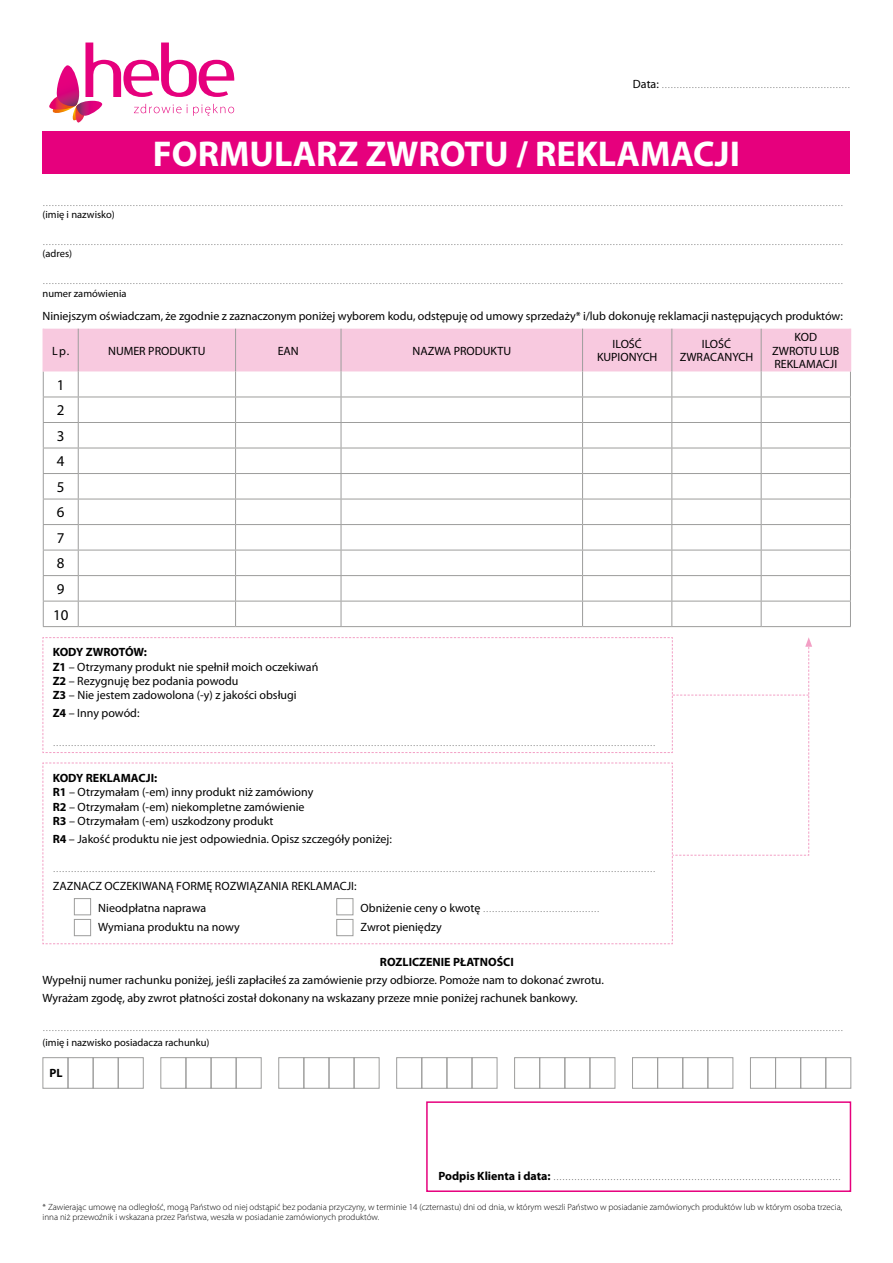
<style>
.page{position:relative;width:893px;height:1263px;background:#fff}
.page>*{position:absolute;margin:0;border:0;box-sizing:border-box;transform-origin:0 0}
.t1{font:700 36px "Myriad Pro";color:#fff}
.t2{font:15px/25.5px "Myriad Pro";color:#000}
.t3{font:12px/14.4px "Myriad Pro";color:#000}
.t4{font:700 12px "Myriad Pro";color:#000}
.t5{font:10.5px "Myriad Pro";color:#000}
.t6{font:300 9px/10.5px "Myriad Pro";color:#000}
.s1{font-weight:400;font-size:12px}
.s2{font-weight:700}
.s3{font-weight:300;font-size:9px}
.s4{font-weight:700;font-size:12px}
</style>
<div class="page">
<div style="left:43px;top:131px;width:807px;height:43px;background:#e6007d"></div>
<hr style="left:43px;top:626px;width:35px;height:1px;background:#9d9d9c">
<hr style="left:78px;top:626px;width:158px;height:1px;background:#9d9d9c">
<hr style="left:236px;top:626px;width:105px;height:1px;background:#9d9d9c">
<hr style="left:341px;top:626px;width:242px;height:1px;background:#9d9d9c">
<hr style="left:583px;top:626px;width:89px;height:1px;background:#9d9d9c">
<hr style="left:672px;top:626px;width:89px;height:1px;background:#9d9d9c">
<hr style="left:761px;top:626px;width:90px;height:1px;background:#9d9d9c">
<svg style="left:43px;top:329px;width:808px;height:297px"></svg>
<hr style="left:43px;top:329px;width:1px;height:42px;background:#f8c9df">
<hr style="left:850px;top:329px;width:1px;height:42px;background:#f8c9df">
<hr style="left:78px;top:329px;width:1px;height:42px;background:#9d9d9c">
<hr style="left:235px;top:329px;width:1px;height:42px;background:#9d9d9c">
<hr style="left:341px;top:329px;width:1px;height:42px;background:#9d9d9c">
<hr style="left:582px;top:329px;width:1px;height:42px;background:#9d9d9c">
<hr style="left:671px;top:329px;width:1px;height:42px;background:#9d9d9c">
<hr style="left:761px;top:329px;width:1px;height:42px;background:#9d9d9c">
<svg style="left:49px;top:43px;width:185px;height:80px"></svg>
<svg style="left:43px;top:637px;width:769px;height:219px"></svg>
<svg style="left:42px;top:762px;width:631px;height:182px"></svg>
<div style="left:74px;top:898px;width:17px;height:17px;border:1px solid #9d9d9c"></div>
<div style="left:74px;top:919px;width:17px;height:17px;border:1px solid #9d9d9c"></div>
<div style="left:336px;top:898px;width:17px;height:17px;border:1px solid #9d9d9c"></div>
<div style="left:336px;top:919px;width:17px;height:17px;border:1px solid #9d9d9c"></div>
<div style="left:43px;top:1057px;width:25px;height:32px;border:1px solid #9d9d9c"></div>
<div style="left:68px;top:1057px;width:25px;height:32px;border:1px solid #9d9d9c"></div>
<div style="left:93px;top:1057px;width:26px;height:32px;border:1px solid #9d9d9c"></div>
<div style="left:118px;top:1057px;width:26px;height:32px;border:1px solid #9d9d9c"></div>
<div style="left:160px;top:1057px;width:26px;height:32px;border:1px solid #9d9d9c"></div>
<div style="left:186px;top:1057px;width:25px;height:32px;border:1px solid #9d9d9c"></div>
<div style="left:211px;top:1057px;width:26px;height:32px;border:1px solid #9d9d9c"></div>
<div style="left:236px;top:1057px;width:26px;height:32px;border:1px solid #9d9d9c"></div>
<div style="left:278px;top:1057px;width:26px;height:32px;border:1px solid #9d9d9c"></div>
<div style="left:304px;top:1057px;width:25px;height:32px;border:1px solid #9d9d9c"></div>
<div style="left:329px;top:1057px;width:25px;height:32px;border:1px solid #9d9d9c"></div>
<div style="left:354px;top:1057px;width:25px;height:32px;border:1px solid #9d9d9c"></div>
<div style="left:396px;top:1057px;width:26px;height:32px;border:1px solid #9d9d9c"></div>
<div style="left:421px;top:1057px;width:26px;height:32px;border:1px solid #9d9d9c"></div>
<div style="left:447px;top:1057px;width:25px;height:32px;border:1px solid #9d9d9c"></div>
<div style="left:472px;top:1057px;width:25px;height:32px;border:1px solid #9d9d9c"></div>
<div style="left:514px;top:1057px;width:26px;height:32px;border:1px solid #9d9d9c"></div>
<div style="left:539px;top:1057px;width:26px;height:32px;border:1px solid #9d9d9c"></div>
<div style="left:564px;top:1057px;width:26px;height:32px;border:1px solid #9d9d9c"></div>
<div style="left:590px;top:1057px;width:25px;height:32px;border:1px solid #9d9d9c"></div>
<div style="left:632px;top:1057px;width:26px;height:32px;border:1px solid #9d9d9c"></div>
<div style="left:657px;top:1057px;width:26px;height:32px;border:1px solid #9d9d9c"></div>
<div style="left:682px;top:1057px;width:26px;height:32px;border:1px solid #9d9d9c"></div>
<div style="left:707px;top:1057px;width:26px;height:32px;border:1px solid #9d9d9c"></div>
<div style="left:750px;top:1057px;width:26px;height:32px;border:1px solid #9d9d9c"></div>
<div style="left:775px;top:1057px;width:26px;height:32px;border:1px solid #9d9d9c"></div>
<div style="left:800px;top:1057px;width:26px;height:32px;border:1px solid #9d9d9c"></div>
<div style="left:825px;top:1057px;width:26px;height:32px;border:1px solid #9d9d9c"></div>
<div style="left:426px;top:1101px;width:425px;height:91px;border:2px solid #e6007d"></div>
<p class="t6" style="left:633px;top:80px;width:219px"><span class="s1">Data:</span> ………………………………………………………</p>
<h1 class="t1" style="left:153px;top:130px;width:589px">FORMULARZ ZWROTU / REKLAMACJI</h1>
<p class="t6" style="left:43px;top:198px;width:802px">……………………………………………………………………………………………………………………………………………………………………………………………………………………………………………</p>
<p class="t6" style="left:43px;top:237px;width:802px">……………………………………………………………………………………………………………………………………………………………………………………………………………………………………………</p>
<p class="t6" style="left:43px;top:276px;width:802px">……………………………………………………………………………………………………………………………………………………………………………………………………………………………………………</p>
<p class="t3" style="left:43px;top:308px;width:802px">Niniejszym oświadczam, że zgodnie z zaznaczonym poniżej wyborem kodu, odstępuję od umowy sprzedaży* i/lub dokonuję reklamacji następujących produktów:</p>
<p class="t5" style="left:43px;top:208px;width:74px">(imię i nazwisko)</p>
<p class="t5" style="left:43px;top:247px;width:31px">(adres)</p>
<p class="t5" style="left:43px;top:287px;width:86px">numer zamówienia</p>
<p class="t3" style="left:52px;top:343px;width:19px">Lp.</p>
<p class="t3" style="left:108px;top:343px;width:99px">NUMER PRODUKTU</p>
<p class="t3" style="left:278px;top:343px;width:23px">EAN</p>
<p class="t3" style="left:412px;top:343px;width:100px">NAZWA PRODUKTU</p>
<p class="t3" style="left:597px;top:337px;width:62px;line-height:13.5px;text-align:center">ILOŚĆ<br>KUPIONYCH</p>
<p class="t3" style="left:680px;top:337px;width:75px;line-height:13.5px;text-align:center">ILOŚĆ<br>ZWRACANYCH</p>
<p class="t3" style="left:772px;top:330px;width:69px;line-height:13.5px;text-align:center">KOD<br>ZWROTU LUB<br>REKLAMACJI</p>
<p class="t2" style="left:53px;top:372px;width:17px">1<br>2<br>3<br>4<br>5<br>6<br>7<br>8<br>9<br>10</p>
<p class="t3" style="left:53px;top:645px;width:267px"><span class="s2">KODY ZWROTÓW:<br>Z1</span> – Otrzymany produkt nie spełnił moich oczekiwań <span class="s2">Z2</span> – Rezygnuję bez podania powodu<br><span class="s2">Z3</span> – Nie jestem zadowolona (-y) z jakości obsługi</p>
<p class="t3" style="left:53px;top:706px;width:88px"><span class="s2">Z4</span> – Inny powód:</p>
<p class="t6" style="left:53px;top:738px;width:604px">…………………………………………………………………………………………………………………………………………………………………………………</p>
<p class="t3" style="left:53px;top:770px;width:262px"><span class="s2">KODY REKLAMACJI:<br>R1</span> – Otrzymałam (-em) inny produkt niż zamówiony <span class="s2">R2</span> – Otrzymałam (-em) niekompletne zamówienie <span class="s2">R3</span> – Otrzymałam (-em) uszkodzony produkt</p>
<p class="t3" style="left:53px;top:831px;width:341px"><span class="s2">R4</span> – Jakość produktu nie jest odpowiednia. Opisz szczegóły poniżej:</p>
<p class="t6" style="left:53px;top:863px;width:604px">…………………………………………………………………………………………………………………………………………………………………………………</p>
<p class="t3" style="left:98px;top:874px;width:260px;line-height:22px;text-indent:-45px">ZAZNACZ OCZEKIWANĄ FORMĘ ROZWIĄZANIA REKLAMACJI:<br>Nieodpłatna naprawa</p>
<p class="t3" style="left:98px;top:920px;width:143px">Wymiana produktu na nowy</p>
<p class="t3" style="left:361px;top:898px;width:241px;line-height:19.5px">Obniżenie ceny o kwotę <span class="s3">…………………………………<br></span>Zwrot pieniędzy</p>
<p class="t4" style="left:380px;top:954px;width:135px">ROZLICZENIE PŁATNOŚCI</p>
<p class="t3" style="left:43px;top:971px;width:563px;line-height:18px">Wypełnij numer rachunku poniżej, jeśli zapłaciłeś za zamówienie przy odbiorze. Pomoże nam to dokonać zwrotu.<br>Wyrażam zgodę, aby zwrot płatności został dokonany na wskazany przeze mnie poniżej rachunek bankowy.</p>
<p class="t6" style="left:43px;top:1023px;width:802px">……………………………………………………………………………………………………………………………………………………………………………………………………………………………………………</p>
<p class="t5" style="left:43px;top:1036px;width:168px">(imię i nazwisko posiadacza rachunku)</p>
<p class="t4" style="left:50px;top:1065px;width:15px">PL</p>
<p class="t6" style="left:438px;top:1172px;width:404px"><span class="s4">Podpis Klienta i data:</span> ……………………………………………………………………………………</p>
<p class="t6" style="left:43px;top:1201px;width:801px">* Zawierając umowę na odległość, mogą Państwo od niej odstąpić bez podania przyczyny, w terminie 14 (czternastu) dni od dnia, w którym weszli Państwo w posiadanie zamówionych produktów lub w którym osoba trzecia, inna niż przewoźnik i wskazana przez Państwa, weszła w posiadanie zamówionych produktów.</p>
</div>
